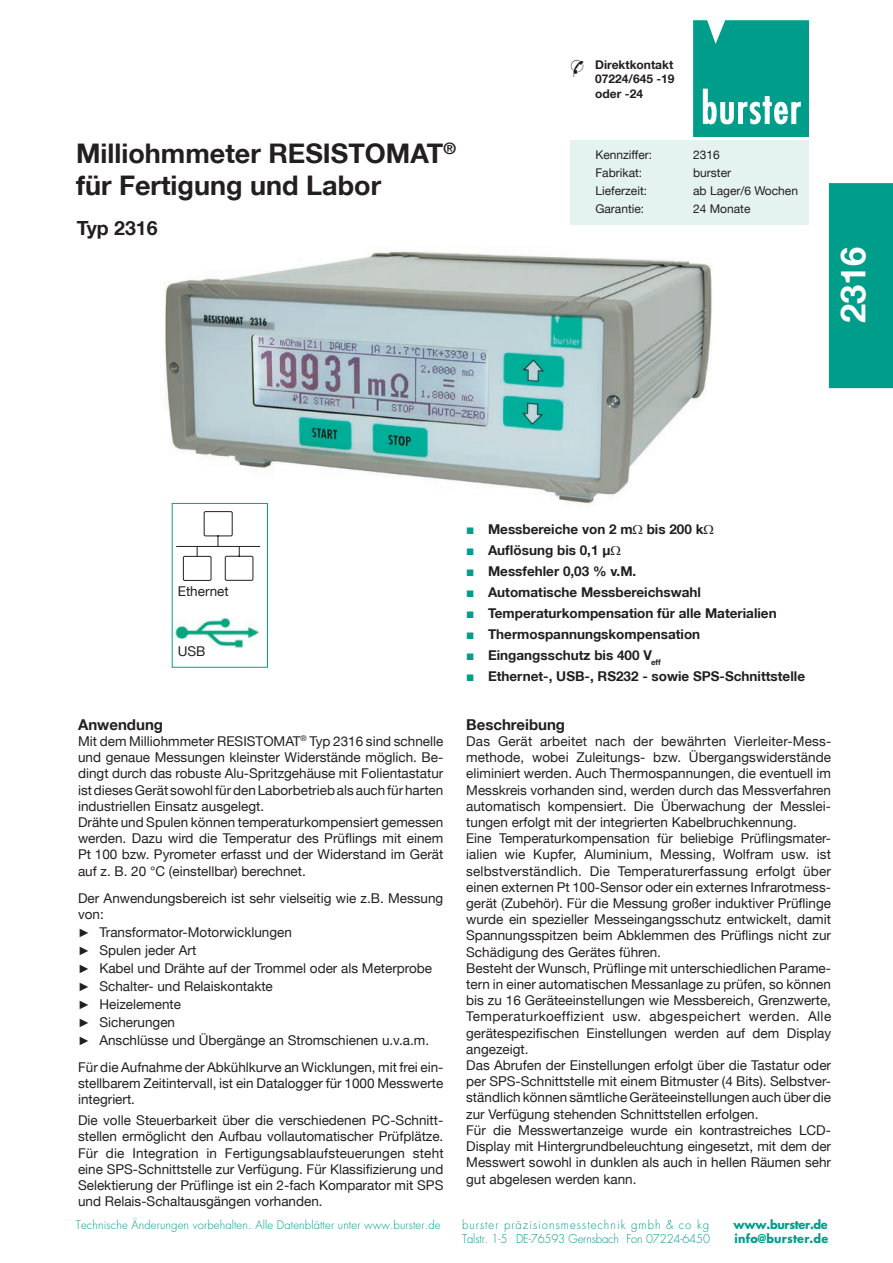
<style>
.page{position:relative;width:893px;height:1263px;background:#fff}
.page>*{position:absolute;margin:0;border:0;box-sizing:border-box;transform-origin:0 0}
.t1{font:700 34.5px "Helvetica Neue LT";color:#fff}
.t2{font:700 27px "Helvetica Neue LT";color:#231f20}
.t3{font:700 19.5px "Helvetica Neue LT";color:#231f20}
.t4{font:19.5px "Monotype Sorts";color:#231f20}
.t5{font:700 15px "Helvetica Neue LT";color:#231f20}
.t6{font:13.5px/16.2px "Helvetica Neue LT";color:#231f20;text-align:justify}
.t7{font:700 13.5px "Helvetica Neue LT";color:#231f20}
.t8{font:12px "Helvetica Neue LT";color:#231f20}
.t9{font:700 12px "Helvetica Neue LT";color:#231f20}
.t10{font:300 11.85px "Futura LT";letter-spacing:-.01em;color:#009d8b;scale:.95 1}
.t11{font:300 11.85px "Futura LT";letter-spacing:.09em;color:#009d8b;scale:.95 1}
.t12{font:700 11.85px "Futura LT";letter-spacing:.015em;color:#009d8b;scale:.95 1}
.t13{font:700 11.85px "Futura LT";letter-spacing:-.025em;color:#009d8b;scale:.95 1}
.t14{font:300 11.55px "Futura LT";letter-spacing:.01em;color:#009d8b}
.s1{font-family:"Arial";font-size:12px}
.s2{font-family:"Monotype Sorts";font-weight:400;font-size:9px;color:#009d8b}
</style>
<div class="page">
<div style="left:829px;top:183px;width:64px;height:205px;background:#009d8b"></div>
<img style="left:164px;top:251px;width:548px;height:257px">
<div style="left:570px;top:140px;width:239px;height:85px;background:#e4f2f0"></div>
<div style="left:694px;top:21px;width:114px;height:115px;background:#009d8b"></div>
<div style="left:693px;top:20px;width:116px;height:117px;border:1px solid #009d8b"></div>
<svg style="left:707px;top:20px;width:18px;height:24px"></svg>
<svg style="left:703px;top:88px;width:98px;height:37px"></svg>
<img style="left:175px;top:618px;width:85px;height:30px">
<div style="left:172px;top:503px;width:96px;height:165px;border:1px solid #00a77e"></div>
<hr style="left:176px;top:546px;width:84px;height:1px;background:#231f20">
<svg style="left:182px;top:511px;width:72px;height:70px"></svg>
<p class="t2" style="left:76px;top:136px;width:381px">Milliohmmeter RESISTOMAT<sup>®</sup></p>
<p class="t2" style="left:76px;top:169px;width:307px">für Fertigung und Labor</p>
<p class="t3" style="left:77px;top:216px;width:82px">Typ 2316</p>
<p class="t4" style="left:570px;top:58px;width:17px">&amp;</p>
<p class="t9" style="left:595px;top:57px;width:79px">Direktkontakt</p>
<p class="t9" style="left:595px;top:72px;width:81px">07224/645 -19</p>
<p class="t9" style="left:595px;top:86px;width:49px">oder -24</p>
<p class="t8" style="left:595px;top:148px;width:58px">Kennziffer:</p>
<p class="t8" style="left:693px;top:148px;width:28px">2316</p>
<p class="t8" style="left:595px;top:166px;width:48px">Fabrikat:</p>
<p class="t8" style="left:693px;top:166px;width:40px">burster</p>
<p class="t8" style="left:595px;top:184px;width:53px">Lieferzeit:</p>
<p class="t8" style="left:693px;top:184px;width:106px">ab Lager/6 Wochen</p>
<p class="t8" style="left:595px;top:202px;width:50px">Garantie:</p>
<p class="t8" style="left:693px;top:202px;width:59px">24 Monate</p>
<p class="t1" style="left:832px;top:323px;width:78px;rotate:-90deg">2316</p>
<p class="t6" style="left:178px;top:583px;width:53px">Ethernet</p>
<p class="t6" style="left:178px;top:643px;width:29px">USB</p>
<p class="t5" style="left:78px;top:715px;width:87px">Anwendung</p>
<p class="t6" style="left:78px;top:733px;width:367px">Mit dem Milliohmmeter RESISTOMAT<sup>®</sup> Typ 2316 sind schnelle und genaue Messungen kleinster Widerstände möglich. Be&shy;dingt durch das robuste Alu-Spritzgehäuse mit Folientastatur ist dieses Gerät sowohl für den Laborbetrieb als auch für harten industriellen Einsatz ausgelegt.</p>
<p class="t6" style="left:78px;top:814px;width:367px">Drähte und Spulen können temperaturkompensiert gemessen werden. Dazu wird die Temperatur des Prüflings mit einem Pt 100 bzw. Pyrometer erfasst und der Widerstand im Gerät auf z. B. 20 °C (einstellbar) berechnet.</p>
<p class="t6" style="left:78px;top:889px;width:367px">Der Anwendungsbereich ist sehr vielseitig wie z.B. Messung von:</p>
<p class="t6" style="left:78px;top:924px;width:215px"><span class="s1">►</span> Transformator-Motorwicklungen</p>
<p class="t6" style="left:78px;top:942px;width:120px"><span class="s1">►</span> Spulen jeder Art</p>
<p class="t6" style="left:78px;top:960px;width:356px"><span class="s1">►</span> Kabel und Drähte auf der Trommel oder als Meterprobe</p>
<p class="t6" style="left:78px;top:978px;width:196px"><span class="s1">►</span> Schalter- und Relaiskontakte</p>
<p class="t6" style="left:78px;top:996px;width:105px"><span class="s1">►</span> Heizelemente</p>
<p class="t6" style="left:78px;top:1014px;width:99px"><span class="s1">►</span> Sicherungen</p>
<p class="t6" style="left:78px;top:1032px;width:352px"><span class="s1">►</span> Anschlüsse und Übergänge an Stromschienen u.v.a.m.</p>
<p class="t6" style="left:78px;top:1059px;width:367px">Für die Aufnahme der Abkühlkurve an Wicklungen, mit frei ein&shy;stellbarem Zeitintervall, ist ein Datalogger für 1000 Messwerte integriert.</p>
<p class="t6" style="left:78px;top:1112px;width:367px">Die volle Steuerbarkeit über die verschiedenen PC-Schnitt&shy;stellen ermöglicht den Aufbau vollautomatischer Prüfplätze.<br>Für die Integration in Fertigungsablaufsteuerungen steht eine SPS-Schnittstelle zur Verfügung. Für Klassifizierung und Selektierung der Prüflinge ist ein 2-fach Komparator mit SPS und Relais-Schaltausgängen vorhanden.</p>
<p class="t7" style="left:467px;top:521px;width:238px"><span class="s2">N</span> Messbereiche von 2 m bis 200 k</p>
<p class="t7" style="left:467px;top:542px;width:145px"><span class="s2">N</span> Auflösung bis 0,1 µ</p>
<p class="t7" style="left:467px;top:563px;width:171px"><span class="s2">N</span> Messfehler 0,03 % v.M.</p>
<p class="t7" style="left:467px;top:584px;width:236px"><span class="s2">N</span> Automatische Messbereichswahl</p>
<p class="t7" style="left:467px;top:605px;width:311px"><span class="s2">N</span> Temperaturkompensation für alle Materialien</p>
<p class="t7" style="left:467px;top:626px;width:235px"><span class="s2">N</span> Thermospannungskompensation</p>
<p class="t7" style="left:467px;top:647px;width:195px"><span class="s2">N</span> Eingangsschutz bis 400 V<sub>eff</sub></p>
<p class="t7" style="left:467px;top:668px;width:340px"><span class="s2">N</span> Ethernet-, USB-, RS232 - sowie SPS-Schnittstelle</p>
<p class="t5" style="left:466px;top:715px;width:100px">Beschreibung</p>
<p class="t6" style="left:466px;top:733px;width:367px">Das Gerät arbeitet nach der bewährten Vierleiter-Mess&shy;methode, wobei Zuleitungs- bzw. Übergangswiderstände eliminiert werden. Auch Thermospannungen, die eventuell im Messkreis vorhanden sind, werden durch das Messverfahren automatisch kompensiert. Die Überwachung der Messlei&shy;tungen erfolgt mit der integrierten Kabelbruchkennung.</p>
<p class="t6" style="left:466px;top:830px;width:366px">Eine Temperaturkompensation für beliebige Prüflingsmater&shy;ialien wie Kupfer, Aluminium, Messing, Wolfram usw. ist selbstverständlich. Die Temperaturerfassung erfolgt über einen externen Pt 100-Sensor oder ein externes Infrarotmess&shy;gerät (Zubehör). Für die Messung großer induktiver Prüflinge wurde ein spezieller Messeingangsschutz entwickelt, damit Spannungsspitzen beim Abklemmen des Prüflings nicht zur Schädigung des Gerätes führen.</p>
<p class="t6" style="left:466px;top:960px;width:367px">Besteht der Wunsch, Prüflinge mit unterschiedlichen Parame&shy;tern in einer automatischen Messanlage zu prüfen, so können bis zu 16 Geräteeinstellungen wie Messbereich, Grenzwerte, Temperaturkoeffizient usw. abgespeichert werden. Alle gerätespezifischen Einstellungen werden auf dem Display angezeigt.</p>
<p class="t6" style="left:466px;top:1057px;width:366px">Das Abrufen der Einstellungen erfolgt über die Tastatur oder per SPS-Schnittstelle mit einem Bitmuster (4 Bits). Selbstver&shy;ständlich können sämtliche Geräteeinstellungen auch über die zur Verfügung stehenden Schnittstellen erfolgen.</p>
<p class="t6" style="left:466px;top:1122px;width:366px">Für die Messwertanzeige wurde ein kontrastreiches LCD-Display mit Hintergrundbeleuchtung eingesetzt, mit dem der Messwert sowohl in dunklen als auch in hellen Räumen sehr gut abgelesen werden kann.</p>
<p class="t14" style="left:76px;top:1218px;width:366px">Technische Änderungen vorbehalten. Alle Datenblätter unter www.burster.de</p>
<p class="t11" style="left:462px;top:1217px;width:262px">burster präzisionsmesstechnik gmbh &amp; co kg</p>
<p class="t13" style="left:734px;top:1217px;width:101px">www.burster.de</p>
<p class="t10" style="left:462px;top:1231px;width:262px">Talstr. 1-5 <sup>.</sup> DE-76593 Gernsbach <sup>.</sup> Fon 07224-6450</p>
<p class="t12" style="left:735px;top:1230px;width:100px">info@burster.de</p>
</div>
